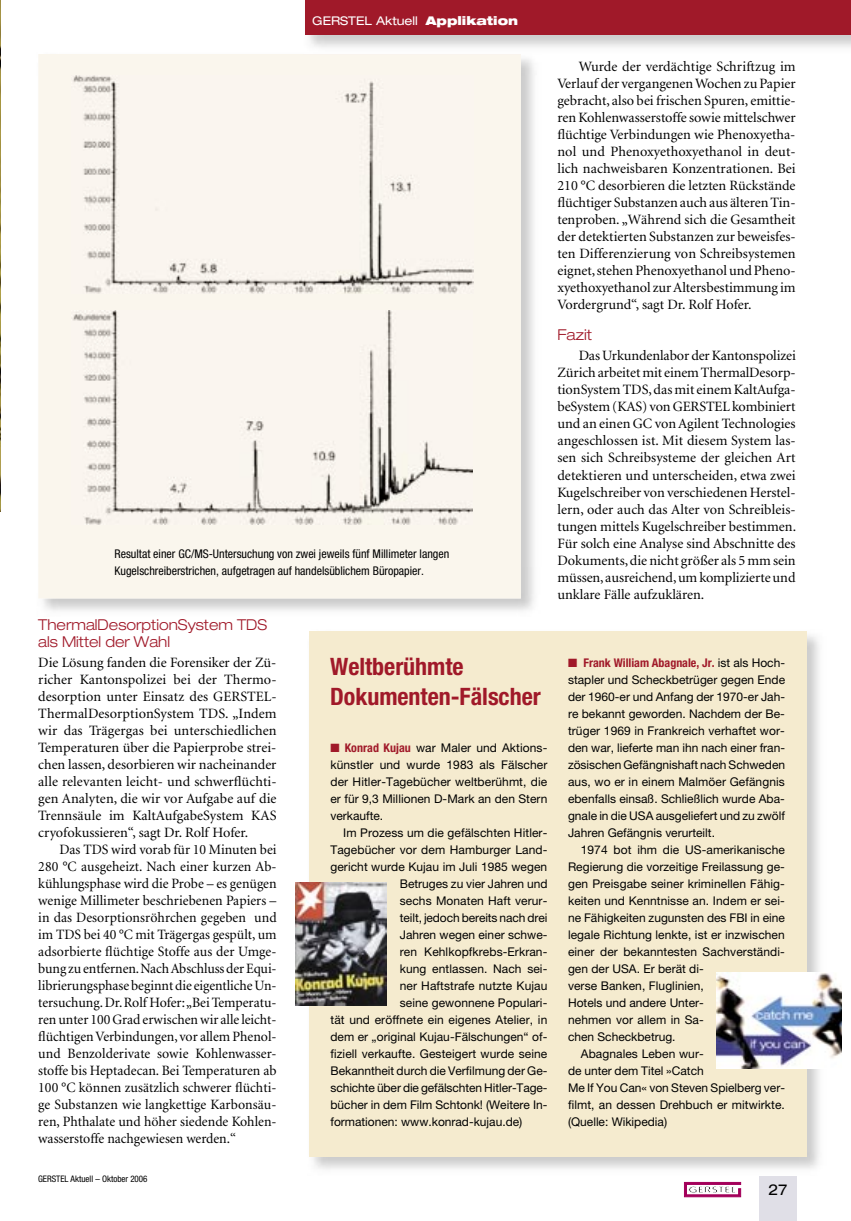
<style>
.page{position:relative;width:851px;height:1221px;background:#fff}
.page>*{position:absolute;margin:0;border:0;box-sizing:border-box;transform-origin:0 0}
.t1{font:700 condensed 24px/30px "Helvetica Neue";color:#a01929}
.t2{font:300 expanded 15px/17px "Helvetica Neue";color:#a01929}
.t3{font:expanded 15px "Helvetica Neue";color:#000}
.t4{font:14.25px/17px "Minion";color:#000;text-align:justify}
.t5{font:12px/17px "Helvetica Neue";letter-spacing:.005em;color:#000;text-align:justify}
.t6{font:condensed 12px/16.5px "Helvetica Neue";color:#000}
.t7{font:expanded 12px "Helvetica Neue";color:#fff}
.t8{font:condensed 9px "Helvetica Neue";color:#000}
.s1{font-weight:900}
.s2{color:#a01929}
.s3{font-weight:700;font-stretch:condensed;color:#a01929}
</style>
<div class="page">
<img style="left:0;top:0;width:1px;height:512px">
<img style="left:307px;top:631px;width:512px;height:538px">
<div style="left:309px;top:631px;width:497px;height:524px;background:#f5ebcf"></div>
<div style="left:38px;top:54px;width:483px;height:544px;background:#faf6ed"></div>
<img style="left:305px;top:34px;width:545px;height:13px">
<img style="left:303px;top:54px;width:218px;height:1px">
<div style="left:305px;top:0;width:545px;height:34px;background:#a01929"></div>
<img style="left:72px;top:75px;width:402px;height:219px">
<img style="left:72px;top:311px;width:400px;height:213px">
<img style="left:716px;top:972px;width:125px;height:96px">
<img style="left:296px;top:882px;width:90px;height:123px">
<div style="left:759px;top:1176px;width:37px;height:44px;background:#e0dfe7"></div>
<svg style="left:684px;top:1182px;width:56px;height:14px"></svg>
<p class="t7" style="left:312px;top:14px;width:207px">GERSTEL Aktuell <span class="s1">Applikation</span></p>
<p class="t6" style="left:114px;top:545px;width:336px">Resultat einer GC/MS-Untersuchung von zwei jeweils fünf Millimeter langen<br>Kugelschreiberstrichen, aufgetragen auf handelsüblichem Büropapier.</p>
<p class="t4" style="left:557px;top:59px;width:240px;text-indent:21px">Wurde der verdächtige Schriftzug im Verlauf der vergangenen Wochen zu Papier gebracht, also bei frischen Spuren, emittie&shy;ren Kohlenwasserstoffe sowie mittelschwer flüchtige Verbindungen wie Phenoxyetha&shy;nol und Phenoxyethoxyethanol in deut&shy;lich nachweisbaren Konzentrationen. Bei 210 °C desorbieren die letzten Rückstände flüchtiger Substanzen auch aus älteren Tin&shy;tenproben. „Während sich die Gesamtheit der detektierten Substanzen zur beweisfes&shy;ten Differenzierung von Schreibsystemen eignet, stehen Phenoxyethanol und Pheno&shy;xyethoxyethanol zur Altersbestimmung im Vordergrund“, sagt Dr. Rolf Hofer.</p>
<p class="t2" style="left:557px;top:326px;width:36px">Fazit</p>
<p class="t4" style="left:557px;top:348px;width:240px;text-indent:21px">Das Urkundenlabor der Kantonspolizei Zürich arbeitet mit einem ThermalDesorp&shy;tionSystem TDS, das mit einem KaltAufga&shy;beSystem (KAS) von GERSTEL kombiniert und an einen GC von Agilent Technologies angeschlossen ist. Mit diesem System las&shy;sen sich Schreibsysteme der gleichen Art detektieren und unterscheiden, etwa zwei Kugelschreiber von verschiedenen Herstel&shy;lern, oder auch das Alter von Schreibleis&shy;tungen mittels Kugelschreiber bestimmen.<br>Für solch eine Analyse sind Abschnitte des Dokuments, die nicht größer als 5 mm sein müssen, ausreichend, um komplizierte und unklare Fälle aufzuklären.</p>
<p class="t2" style="left:38px;top:615px;width:230px">ThermalDesorptionSystem TDS als Mittel der Wahl</p>
<p class="t4" style="left:38px;top:654px;width:240px">Die Lösung fanden die Forensiker der Zü&shy;richer Kantonspolizei bei der Thermo&shy;desorption unter Einsatz des GERSTEL-ThermalDesorptionSystem TDS. „Indem wir das Trägergas bei unterschiedlichen Temperaturen über die Papierprobe strei&shy;chen lassen, desorbieren wir nacheinander alle relevanten leicht- und schwerflüchti&shy;gen Analyten, die wir vor Aufgabe auf die Trennsäule im KaltAufgabeSystem KAS cryofokussieren“, sagt Dr. Rolf Hofer.</p>
<p class="t4" style="left:38px;top:841px;width:240px;text-indent:21px">Das TDS wird vorab für 10 Minuten bei 280 °C ausgeheizt. Nach einer kurzen Ab&shy;kühlungsphase wird die Probe – es genügen wenige Millimeter beschriebenen Papiers – in das Desorptionsröhrchen gegeben und im TDS bei 40 °C mit Trägergas gespült, um adsorbierte flüchtige Stoffe aus der Umge&shy;bung zu entfernen. Nach Abschluss der Equi&shy;librierungsphase beginnt die eigentliche Un&shy;tersuchung. Dr. Rolf Hofer: „Bei Temperatu&shy;ren unter 100 Grad erwischen wir alle leicht&shy;flüchtigen Verbindungen, vor allem Phenol&shy;und Benzolderivate sowie Kohlenwasser&shy;stoffe bis Heptadecan. Bei Temperaturen ab 100 °C können zusätzlich schwerer flüchti&shy;ge Substanzen wie langkettige Karbonsäu&shy;ren, Phthalate und höher siedende Kohlen&shy;wasserstoffe nachgewiesen werden.“</p>
<p class="t8" style="left:38px;top:1173px;width:111px">GERSTEL Aktuell – Oktober 2006</p>
<h1 class="t1" style="left:330px;top:651px;width:212px">Weltberühmte<br>Dokumenten-Fälscher</h1>
<p class="t5" style="left:568px;top:653px;width:218px"><span class="s2">■</span> <span class="s3">Frank William Abagnale, Jr.</span> ist als Hoch&shy;stapler und Scheckbetrüger gegen Ende der 1960-er und Anfang der 1970-er Jah&shy;re bekannt geworden. Nachdem der Be&shy;trüger 1969 in Frankreich verhaftet wor&shy;den war, lieferte man ihn nach einer fran&shy;zösischen Gefängnishaft nach Schweden aus, wo er in einem Malmöer Gefängnis ebenfalls einsaß. Schließlich wurde Aba&shy;gnale in die USA ausgeliefert und zu zwölf Jahren Gefängnis verurteilt.</p>
<p class="t5" style="left:580px;top:840px;width:205px">1974 bot ihm die US-amerikanische</p>
<p class="t5" style="left:568px;top:857px;width:218px">Regierung die vorzeitige Freilassung ge-</p>
<p class="t5" style="left:568px;top:874px;width:218px">gen Preisgabe seiner kriminellen Fähig-</p>
<p class="t5" style="left:568px;top:891px;width:218px">keiten und Kenntnisse an. Indem er sei-</p>
<p class="t5" style="left:568px;top:908px;width:218px">ne Fähigkeiten zugunsten des FBI in eine</p>
<p class="t5" style="left:568px;top:925px;width:218px">legale Richtung lenkte, ist er inzwischen</p>
<p class="t5" style="left:568px;top:942px;width:218px">einer der bekanntesten Sachverständi-</p>
<p class="t5" style="left:568px;top:959px;width:137px">gen der USA. Er berät di-</p>
<p class="t5" style="left:568px;top:976px;width:137px">verse Banken, Fluglinien,</p>
<p class="t5" style="left:568px;top:993px;width:137px">Hotels und andere Unter-</p>
<p class="t5" style="left:568px;top:1010px;width:137px">nehmen vor allem in Sa-</p>
<p class="t5" style="left:568px;top:1027px;width:109px">chen Scheckbetrug.</p>
<p class="t5" style="left:580px;top:1044px;width:124px">Abagnales Leben wur-</p>
<p class="t5" style="left:568px;top:1061px;width:137px">de unter dem Titel »Catch</p>
<p class="t5" style="left:568px;top:1078px;width:218px">Me If You Can« von Steven Spielberg ver-</p>
<p class="t5" style="left:568px;top:1095px;width:218px">filmt, an dessen Drehbuch er mitwirkte.</p>
<p class="t5" style="left:568px;top:1112px;width:101px">(Quelle: Wikipedia)</p>
<p class="t5" style="left:330px;top:738px;width:218px"><span class="s2">■</span> <span class="s3">Konrad Kujau</span> war Maler und Aktions&shy;künstler und wurde 1983 als Fälscher der Hitler-Tagebücher weltberühmt, die er für 9,3 Millionen D-Mark an den Stern verkaufte.</p>
<p class="t5" style="left:343px;top:823px;width:205px">Im Prozess um die gefälschten Hitler-</p>
<p class="t5" style="left:330px;top:840px;width:218px">Tagebücher vor dem Hamburger Land-</p>
<p class="t5" style="left:330px;top:857px;width:218px">gericht wurde Kujau im Juli 1985 wegen</p>
<p class="t5" style="left:400px;top:874px;width:149px">Betruges zu vier Jahren und</p>
<p class="t5" style="left:400px;top:891px;width:149px">sechs Monaten Haft verur-</p>
<p class="t5" style="left:400px;top:908px;width:149px">teilt, jedoch bereits nach drei</p>
<p class="t5" style="left:400px;top:925px;width:149px">Jahren wegen einer schwe-</p>
<p class="t5" style="left:400px;top:942px;width:149px">ren Kehlkopfkrebs-Erkran-</p>
<p class="t5" style="left:400px;top:959px;width:149px">kung entlassen. Nach sei-</p>
<p class="t5" style="left:400px;top:976px;width:149px">ner Haftstrafe nutzte Kujau</p>
<p class="t5" style="left:400px;top:993px;width:149px">seine gewonnene Populari-</p>
<p class="t5" style="left:330px;top:1010px;width:218px">tät und eröffnete ein eigenes Atelier, in</p>
<p class="t5" style="left:330px;top:1027px;width:218px">dem er „original Kujau-Fälschungen“ of-</p>
<p class="t5" style="left:330px;top:1044px;width:218px">fiziell verkaufte. Gesteigert wurde seine</p>
<p class="t5" style="left:330px;top:1061px;width:218px">Bekanntheit durch die Verfilmung der Ge-</p>
<p class="t5" style="left:330px;top:1079px;width:218px">schichte über die gefälschten Hitler-Tage-</p>
<p class="t5" style="left:330px;top:1096px;width:218px">bücher in dem Film Schtonk! (Weitere In-</p>
<p class="t5" style="left:330px;top:1113px;width:193px">formationen: www.konrad-kujau.de)</p>
<p class="t3" style="left:768px;top:1180px;width:20px">27</p>
</div>
